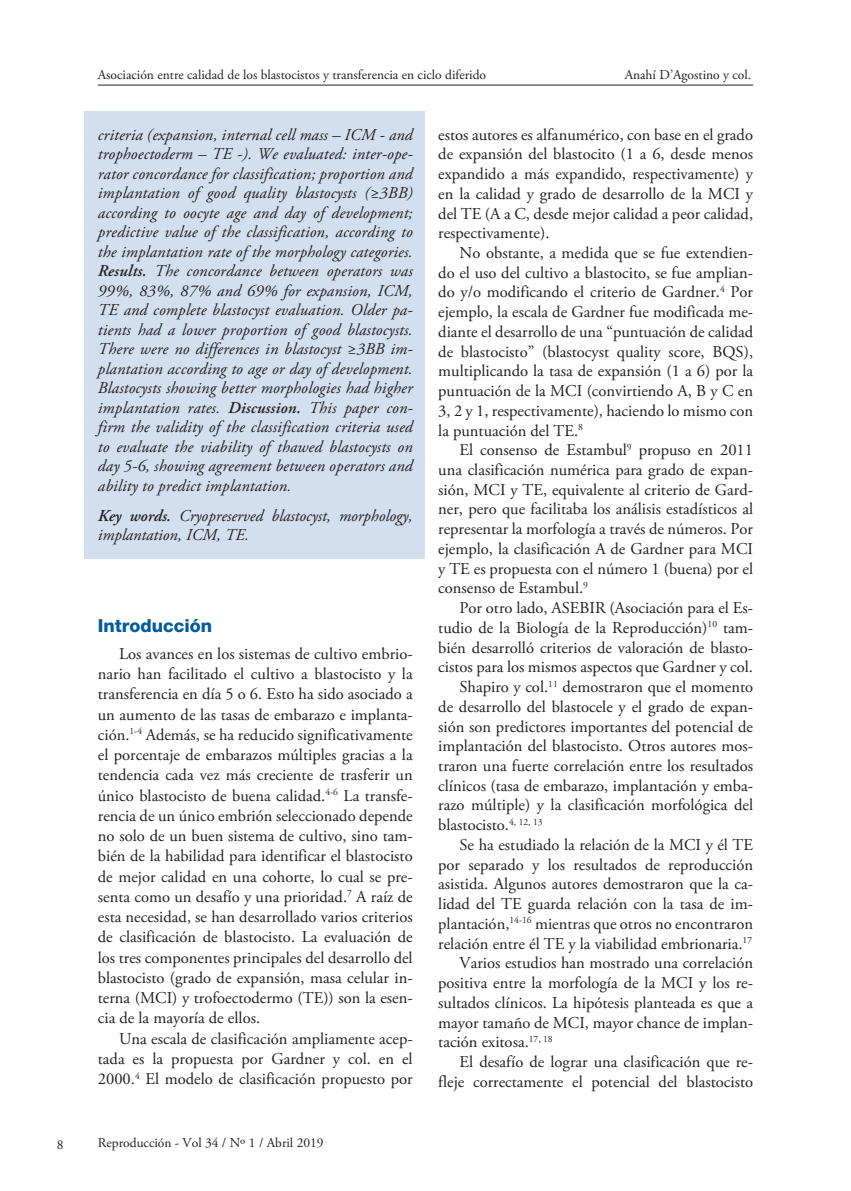
<style>
.page{position:relative;width:851px;height:1191px;background:#fff}
.page>*{position:absolute;margin:0;border:0;box-sizing:border-box;transform-origin:0 0}
.general{font:800 18px "Helvetica Neue LT Std";color:#015ca0}
.general-2{font:16.5px/19.8px "Adobe Garamond Pro";color:#231f20;text-align:justify}
.general-3{font:italic 16.5px/19.5px "Adobe Garamond Pro";color:#231f20;text-align:justify}
.numero_de_pagina{font:13.5px "Adobe Garamond Pro";color:#231f20}
.s1{font-weight:600}
</style>
<div class="page">
<hr style="left:98px;top:85px;width:655px;height:1px;background:#231f20">
<div style="left:85px;top:111px;width:340px;height:447px;background:#d3dfee"></div>
<p class="numero_de_pagina" style="left:98px;top:66px;width:390px">Asociación entre calidad de los blastocistos y transferencia en ciclo diferido</p>
<p class="numero_de_pagina" style="left:624px;top:66px;width:128px">Anahí D’Agostino y col.</p>
<p class="general-3" style="left:98px;top:125px;width:316px">criteria (expansion, internal cell mass – ICM - and trophoectoderm – TE -). We evaluated: inter-ope&shy;rator concordance for classification; proportion and implantation of good quality blastocysts (≥3BB) according to oocyte age and day of development; predictive value of the classification, according to the implantation rate of the morphology categories.<br><span class="s1">Results.</span> The concordance between operators was 99%, 83%, 87% and 69% for expansion, ICM, TE and complete blastocyst evaluation. Older pa&shy;tients had a lower proportion of good blastocysts.<br>There were no differences in blastocyst ≥3BB im&shy;plantation according to age or day of development.<br>Blastocysts showing better morphologies had higher implantation rates. <span class="s1">Discussion.</span> This paper con&shy;firm the validity of the classification criteria used to evaluate the viability of thawed blastocysts on day 5-6, showing agreement between operators and ability to predict implantation.</p>
<p class="general-3" style="left:98px;top:506px;width:316px"><span class="s1">Key words.</span> Cryopreserved blastocyst, morphology, implantation, ICM, TE.</p>
<p class="general" style="left:98px;top:615px;width:116px">Introducción</p>
<p class="general-2" style="left:98px;top:644px;width:316px;line-height:20.2px;text-indent:21px">Los avances en los sistemas de cultivo embrio&shy;nario han facilitado el cultivo a blastocisto y la transferencia en día 5 o 6. Esto ha sido asociado a un aumento de las tasas de embarazo e implanta&shy;ción.<sup>1-4</sup> Además, se ha reducido significativamente el porcentaje de embarazos múltiples gracias a la tendencia cada vez más creciente de trasferir un único blastocisto de buena calidad.<sup>4-6</sup> La transfe&shy;rencia de un único embrión seleccionado depende no solo de un buen sistema de cultivo, sino tam&shy;bién de la habilidad para identificar el blastocisto de mejor calidad en una cohorte, lo cual se pre&shy;senta como un desafío y una prioridad.<sup>7</sup> A raíz de esta necesidad, se han desarrollado varios criterios de clasificación de blastocisto. La evaluación de los tres componentes principales del desarrollo del blastocisto (grado de expansión, masa celular in&shy;terna (MCI) y trofoectodermo (TE)) son la esen&shy;cia de la mayoría de ellos.</p>
<p class="general-2" style="left:98px;top:1029px;width:316px;line-height:20.2px;text-indent:21px">Una escala de clasificación ampliamente acep&shy;tada es la propuesta por Gardner y col. en el 2000.<sup>4</sup> El modelo de clasificación propuesto por</p>
<p class="numero_de_pagina" style="left:57px;top:1136px;width:8px">8</p>
<p class="numero_de_pagina" style="left:98px;top:1135px;width:227px">Reproducción - Vol 34 / Nº 1 / Abril 2019</p>
<p class="general-2" style="left:438px;top:125px;width:316px">estos autores es alfanumérico, con base en el grado de expansión del blastocito (1 a 6, desde menos expandido a más expandido, respectivamente) y en la calidad y grado de desarrollo de la MCI y del TE (A a C, desde mejor calidad a peor calidad, respectivamente).</p>
<p class="general-2" style="left:438px;top:243px;width:316px;text-indent:21px">No obstante, a medida que se fue extendien&shy;do el uso del cultivo a blastocito, se fue amplian&shy;do y/o modificando el criterio de Gardner.<sup>4</sup> Por ejemplo, la escala de Gardner fue modificada me&shy;diante el desarrollo de una “puntuación de calidad de blastocisto” (blastocyst quality score, BQS), multiplicando la tasa de expansión (1 a 6) por la puntuación de la MCI (convirtiendo A, B y C en 3, 2 y 1, respectivamente), haciendo lo mismo con la puntuación del TE.<sup>8</sup></p>
<p class="general-2" style="left:438px;top:441px;width:316px;text-indent:21px">El consenso de Estambul<sup>9</sup> propuso en 2011 una clasificación numérica para grado de expan&shy;sión, MCI y TE, equivalente al criterio de Gard&shy;ner, pero que facilitaba los análisis estadísticos al representar la morfología a través de números. Por ejemplo, la clasificación A de Gardner para MCI y TE es propuesta con el número 1 (buena) por el consenso de Estambul.<sup>9</sup></p>
<p class="general-2" style="left:438px;top:598px;width:316px;text-indent:21px">Por otro lado, ASEBIR (Asociación para el Es&shy;tudio de la Biología de la Reproducción)<sup>10</sup> tam&shy;bién desarrolló criterios de valoración de blasto&shy;cistos para los mismos aspectos que Gardner y col.</p>
<p class="general-2" style="left:438px;top:677px;width:316px;text-indent:21px">Shapiro y col.<sup>11</sup> demostraron que el momento de desarrollo del blastocele y el grado de expan&shy;sión son predictores importantes del potencial de implantación del blastocisto. Otros autores mos&shy;traron una fuerte correlación entre los resultados clínicos (tasa de embarazo, implantación y emba&shy;razo múltiple) y la clasificación morfológica del blastocisto.<sup>4,</sup> <sup>12,</sup> <sup>13</sup></p>
<p class="general-2" style="left:438px;top:835px;width:316px;text-indent:21px">Se ha estudiado la relación de la MCI y él TE por separado y los resultados de reproducción asistida. Algunos autores demostraron que la ca&shy;lidad del TE guarda relación con la tasa de im&shy;plantación,<sup>14-16</sup> mientras que otros no encontraron relación entre él TE y la viabilidad embrionaria.<sup>17</sup></p>
<p class="general-2" style="left:438px;top:954px;width:316px;text-indent:21px">Varios estudios han mostrado una correlación positiva entre la morfología de la MCI y los re&shy;sultados clínicos. La hipótesis planteada es que a mayor tamaño de MCI, mayor chance de implan&shy;tación exitosa.<sup>17,</sup> <sup>18</sup></p>
<p class="general-2" style="left:438px;top:1052px;width:316px;text-align:right">El desafío de lograr una clasificación que re&shy;fleje correctamente el potencial del blastocisto</p>
</div>
